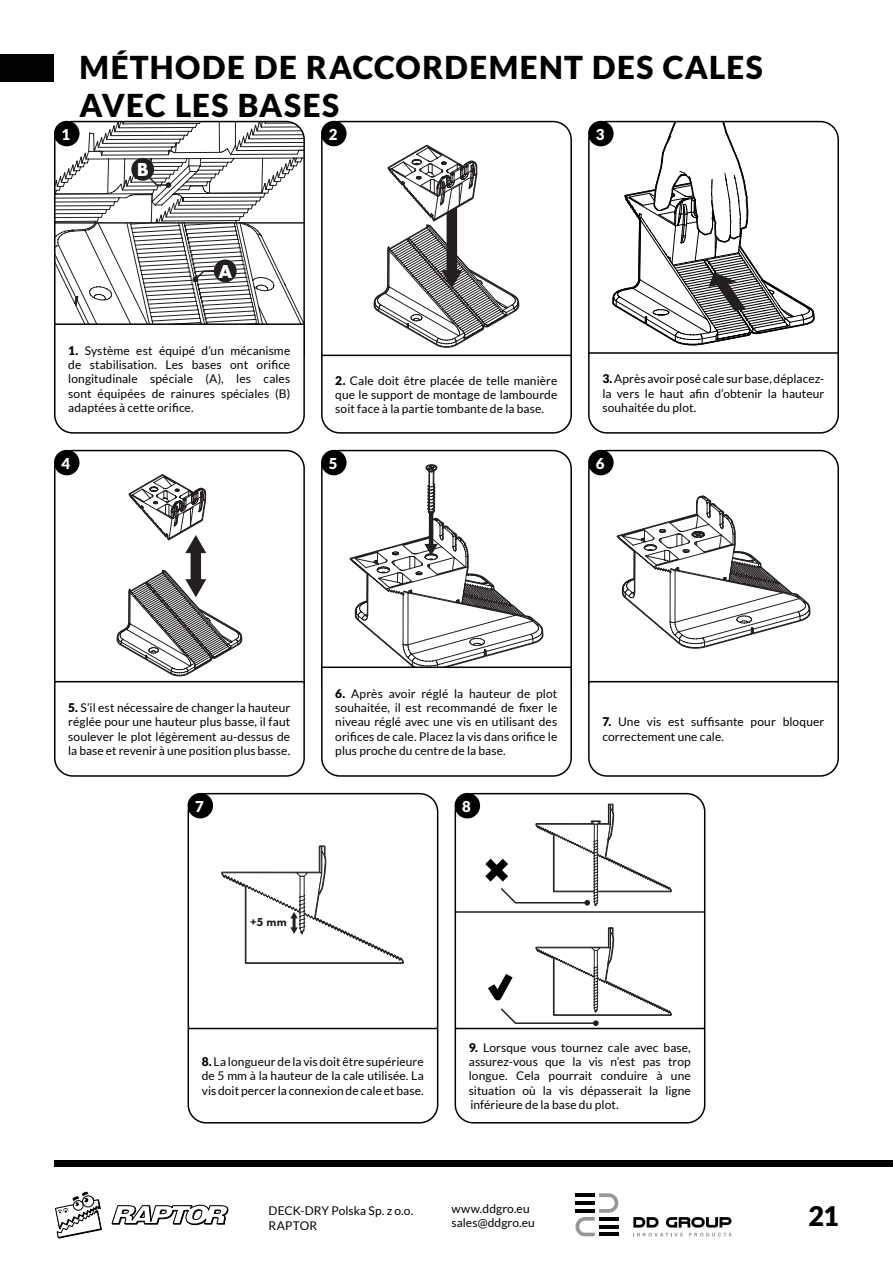
<style>
.page{position:relative;width:893px;height:1263px;background:#fff}
.page>*{position:absolute;margin:0;border:0;box-sizing:border-box;transform-origin:0 0}
.t1{font:900 31.5px/37.8px "Lato";letter-spacing:.05em;color:#000}
.t2{font:900 27px "Lato";color:#000}
.t3{font:700 19.5px "Futura PT";color:#fff}
.t4{font:900 15px "Lato";color:#fff}
.t5{font:12px/14.4px "Lato";letter-spacing:.005em;color:#000;text-align:justify}
.t6{font:800 12px "Futura PT";color:#231f20}
.s1{font-weight:900}
</style>
<div class="page">
<div style="left:54px;top:1160px;width:839px;height:7px;background:#000"></div>
<div style="left:0;top:54px;width:54px;height:27px;background:#000"></div>
<svg style="left:633px;top:1217px;width:26px;height:10px"></svg>
<svg style="left:666px;top:1217px;width:65px;height:10px"></svg>
<svg style="left:633px;top:1233px;width:50px;height:3px"></svg>
<svg style="left:689px;top:1233px;width:42px;height:3px"></svg>
<svg style="left:575px;top:1193px;width:43px;height:43px"></svg>
<svg style="left:111px;top:1204px;width:118px;height:22px"></svg>
<svg style="left:55px;top:1192px;width:47px;height:47px"></svg>
<div style="left:191px;top:550px;width:10px;height:32px;background:#231f20"></div>
<svg style="left:128px;top:474px;width:78px;height:79px"></svg>
<div style="left:54px;top:450px;width:251px;height:251px;border:2px solid #000;border-radius:18px"></div>
<div style="left:54px;top:450px;width:26px;height:25px;background:#000;border-radius:50%"></div>
<svg style="left:54px;top:570px;width:251px;height:207px"></svg>
<div style="left:321px;top:450px;width:26px;height:25px;background:#000;border-radius:50%"></div>
<svg style="left:321px;top:464px;width:251px;height:313px"></svg>
<svg style="left:616px;top:495px;width:194px;height:154px"></svg>
<div style="left:588px;top:450px;width:251px;height:251px;border:2px solid #000;border-radius:18px"></div>
<div style="left:588px;top:450px;width:26px;height:25px;background:#000;border-radius:50%"></div>
<svg style="left:588px;top:680px;width:251px;height:97px"></svg>
<svg style="left:221px;top:845px;width:183px;height:119px"></svg>
<div style="left:188px;top:793px;width:250px;height:251px;border:2px solid #000;border-radius:18px"></div>
<div style="left:188px;top:793px;width:25px;height:25px;background:#000;border-radius:50%"></div>
<svg style="left:187px;top:1027px;width:252px;height:97px"></svg>
<svg style="left:477px;top:803px;width:195px;height:104px"></svg>
<hr style="left:455px;top:911px;width:250px;height:2px;background:#231f20">
<div style="left:455px;top:793px;width:250px;height:251px;border:2px solid #000;border-radius:18px"></div>
<div style="left:455px;top:793px;width:25px;height:25px;background:#000;border-radius:50%"></div>
<svg style="left:454px;top:927px;width:252px;height:197px"></svg>
<svg style="left:612px;top:124px;width:202px;height:221px"></svg>
<div style="left:588px;top:121px;width:251px;height:251px;border:2px solid #000;border-radius:18px"></div>
<div style="left:588px;top:121px;width:26px;height:25px;background:#000;border-radius:50%"></div>
<svg style="left:588px;top:351px;width:251px;height:83px"></svg>
<svg style="left:374px;top:145px;width:145px;height:203px"></svg>
<div style="left:321px;top:121px;width:251px;height:251px;border:2px solid #000;border-radius:18px"></div>
<div style="left:321px;top:121px;width:26px;height:25px;background:#000;border-radius:50%"></div>
<svg style="left:321px;top:354px;width:251px;height:80px"></svg>
<svg style="left:54px;top:122px;width:251px;height:312px"></svg>
<div style="left:54px;top:121px;width:26px;height:25px;background:#000;border-radius:50%"></div>
<p class="t4" style="left:62px;top:125px;width:10px">1</p>
<h1 class="t1" style="left:80px;top:48px;width:685px">MÉTHODE DE RACCORDEMENT DES CALES<br>AVEC LES BASES</h1>
<h3 class="t3" style="left:137px;top:157px;width:14px">B</h3>
<p class="t4" style="left:329px;top:125px;width:10px">2</p>
<p class="t4" style="left:596px;top:125px;width:10px">3</p>
<h3 class="t3" style="left:218px;top:258px;width:15px">A</h3>
<p class="t5" style="left:68px;top:343px;width:224px"><span class="s1">1.</span> Système est équipé d’un mécanisme de stabilisation. Les bases ont orifice longitudinale spéciale (A), les cales sont équipées de rainures spéciales (B) adaptées à cette orifice.</p>
<p class="t4" style="left:62px;top:454px;width:10px">4</p>
<p class="t5" style="left:335px;top:373px;width:224px"><span class="s1">2.</span> Cale doit être placée de telle manière que le support de montage de lambourde soit face à la partie tombante de la base.</p>
<p class="t4" style="left:329px;top:454px;width:10px">5</p>
<p class="t5" style="left:602px;top:372px;width:224px"><span class="s1">3.</span> Après avoir posé cale sur base, déplacez&shy;la vers le haut afin d’obtenir la hauteur souhaitée du plot.</p>
<p class="t4" style="left:596px;top:454px;width:10px">6</p>
<p class="t5" style="left:68px;top:700px;width:224px"><span class="s1">5.</span> S’il est nécessaire de changer la hauteur réglée pour une hauteur plus basse, il faut soulever le plot légèrement au-dessus de la base et revenir à une position plus basse.</p>
<p class="t4" style="left:195px;top:797px;width:10px">7</p>
<p class="t6" style="left:251px;top:914px;width:38px">+5 mm</p>
<p class="t5" style="left:335px;top:686px;width:224px"><span class="s1">6.</span> Après avoir réglé la hauteur de plot souhaitée, il est recommandé de fixer le niveau réglé avec une vis en utilisant des orifices de cale. Placez la vis dans orifice le plus proche du centre de la base.</p>
<p class="t4" style="left:462px;top:797px;width:10px">8</p>
<p class="t5" style="left:602px;top:715px;width:223px"><span class="s1">7.</span> Une vis est suffisante pour bloquer correctement une cale.</p>
<p class="t5" style="left:202px;top:1054px;width:223px"><span class="s1">8.</span> La longueur de la vis doit être supérieure de 5 mm à la hauteur de la cale utilisée. La vis doit percer la connexion de cale et base.</p>
<p class="t5" style="left:469px;top:1040px;width:224px"><span class="s1">9.</span> Lorsque vous tournez cale avec base, assurez-vous que la vis n’est pas trop longue. Cela pourrait conduire à une situation où la vis dépasserait la ligne inférieure de la base du plot.</p>
<p class="t5" style="left:268px;top:1203px;width:146px">DECK-DRY Polska Sp. z o.o.<br>RAPTOR</p>
<p class="t5" style="left:451px;top:1201px;width:85px">www.ddgro.eu sales@ddgro.eu</p>
<h2 class="t2" style="left:809px;top:1200px;width:32px">21</h2>
</div>
